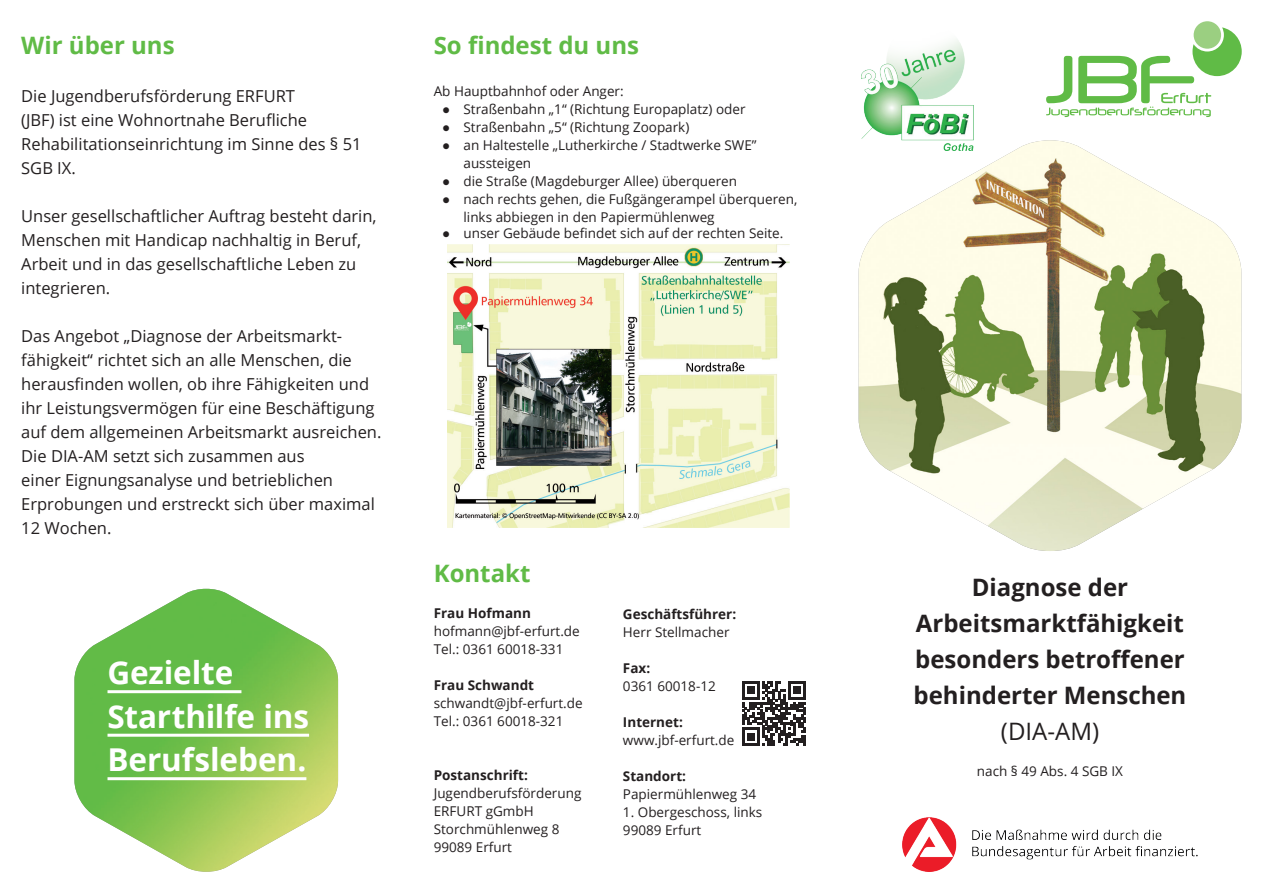
<style>
.page{position:relative;width:1263px;height:893px;background:#fff}
.page>*{position:absolute;margin:0;border:0;box-sizing:border-box;transform-origin:0 0}
.Slogan-weiss-schrift{font:700 31.5px/43.5px "Open Sans";letter-spacing:-.005em;color:#fff}
.TItel{font:700 24px/36px "Open Sans";color:#231f20;text-align:center}
.Überschrift-1{font:700 24px "Open Sans";color:#60bb46}
.TItel-2{font:24px "Open Sans";color:#231f20}
.t1{font:16.5px/24px "Open Sans";color:#231f20}
.TItel-3{font:13.5px/18px "Open Sans";color:#231f20}
.t2{font:700 13.5px "Open Sans";color:#231f20}
.s1{font-family:"Calibri"}
.s2{font-weight:700}
</style>
<div class="page">
<svg style="left:1046px;top:27px;width:196px;height:90px"></svg>
<div style="left:1194px;top:21px;width:27px;height:28px;background:#9bcf81;border-radius:50%"></div>
<img style="left:859px;top:140px;width:382px;height:411px">
<img style="left:902px;top:817px;width:296px;height:55px">
<img style="left:74px;top:589px;width:264px;height:283px">
<hr style="left:108px;top:690px;width:133px;height:3px;background:#fff">
<hr style="left:108px;top:734px;width:201px;height:3px;background:#fff">
<hr style="left:108px;top:777px;width:198px;height:3px;background:#fff">
<svg style="left:742px;top:681px;width:64px;height:65px"></svg>
<img style="left:448px;top:245px;width:342px;height:283px">
<img style="left:862px;top:40px;width:111px;height:111px">
<p class="Überschrift-1" style="left:21px;top:28px;width:155px">Wir über uns</p>
<p class="t1" style="left:21px;top:84px;width:342px">Die Jugendberufsförderung ERFURT<br>(JBF) ist eine Wohnortnahe Berufliche<br>Rehabilitationseinrichtung im Sinne des § 51<br>SGB IX.</p>
<p class="t1" style="left:21px;top:204px;width:357px">Unser gesellschaftlicher Auftrag besteht darin, Menschen mit Handicap nachhaltig in Beruf, Arbeit und in das gesellschaftliche Leben zu integrieren.</p>
<p class="t1" style="left:21px;top:324px;width:362px">Das Angebot „Diagnose der Arbeitsmarkt&shy;fähigkeit“ richtet sich an alle Menschen, die herausfinden wollen, ob ihre Fähigkeiten und ihr Leistungsvermögen für eine Beschäftigung auf dem allgemeinen Arbeitsmarkt ausreichen.<br>Die DIA-AM setzt sich zusammen aus<br>einer Eignungsanalyse und betrieblichen Erprobungen und erstreckt sich über maximal 12 Wochen.</p>
<p class="Slogan-weiss-schrift" style="left:108px;top:650px;width:203px">Gezielte<br>Starthilfe ins<br>Berufsleben.</p>
<p class="Überschrift-1" style="left:434px;top:28px;width:207px">So findest du uns</p>
<p class="TItel-3" style="left:434px;top:82px;width:191px">Ab Hauptbahnhof oder Anger:</p>
<p class="TItel-3" style="left:442px;top:100px;width:305px"><span class="s1">●</span> Straßenbahn „1“ (Richtung Europaplatz) oder</p>
<p class="TItel-3" style="left:442px;top:118px;width:249px"><span class="s1">●</span> Straßenbahn „5“ (Richtung Zoopark)</p>
<p class="TItel-3" style="left:463px;top:136px;width:295px;text-indent:-21px"><span class="s1">●</span> an Haltestelle „Lutherkirche / Stadtwerke SWE” aussteigen</p>
<p class="TItel-3" style="left:442px;top:172px;width:296px"><span class="s1">●</span> die Straße (Magdeburger Allee) überqueren</p>
<p class="TItel-3" style="left:463px;top:190px;width:335px;text-indent:-21px"><span class="s1">●</span> nach rechts gehen, die Fußgängerampel überqueren, links abbiegen in den Papiermühlenweg</p>
<p class="TItel-3" style="left:442px;top:224px;width:343px"><span class="s1">●</span> unser Gebäude befindet sich auf der rechten Seite.</p>
<p class="Überschrift-1" style="left:434px;top:556px;width:98px">Kontakt</p>
<p class="t2" style="left:434px;top:604px;width:99px">Frau Hofmann</p>
<p class="TItel-3" style="left:434px;top:622px;width:148px">hofmann@jbf-erfurt.de</p>
<p class="TItel-3" style="left:434px;top:640px;width:131px">Tel.: 0361 60018-331</p>
<p class="t2" style="left:434px;top:676px;width:102px">Frau Schwandt</p>
<p class="TItel-3" style="left:434px;top:694px;width:150px">schwandt@jbf-erfurt.de</p>
<p class="TItel-3" style="left:434px;top:712px;width:131px">Tel.: 0361 60018-321</p>
<p class="t2" style="left:434px;top:766px;width:96px">Postanschrift:</p>
<p class="TItel-3" style="left:434px;top:784px;width:149px">Jugendberufsförderung<br>ERFURT gGmbH<br>Storchmühlenweg 8<br>99089 Erfurt</p>
<p class="t2" style="left:623px;top:604px;width:115px">Geschäftsführer:</p>
<p class="TItel-3" style="left:623px;top:622px;width:108px">Herr Stellmacher</p>
<p class="t2" style="left:623px;top:658px;width:29px">Fax:</p>
<p class="TItel-3" style="left:623px;top:676px;width:94px">0361 60018-12</p>
<p class="t2" style="left:623px;top:712px;width:61px">Internet:</p>
<p class="TItel-3" style="left:623px;top:730px;width:113px">www.jbf-erfurt.de</p>
<p class="TItel-3" style="left:623px;top:766px;width:135px"><span class="s2">Standort:<br></span>Papiermühlenweg 34</p>
<p class="TItel-3" style="left:623px;top:802px;width:141px">1. Obergeschoss, links</p>
<p class="TItel-3" style="left:623px;top:820px;width:80px">99089 Erfurt</p>
<p class="TItel" style="left:915px;top:568px;width:271px">Diagnose der<br>Arbeitsmarktfähigkeit besonders betroffener</p>
<p class="TItel" style="left:913px;top:676px;width:274px">behinderter Menschen</p>
<p class="TItel-2" style="left:1001px;top:715px;width:100px">(DIA-AM)</p>
<p class="TItel-3" style="left:977px;top:762px;width:148px">nach § 49 Abs. 4 SGB IX</p>
</div>
